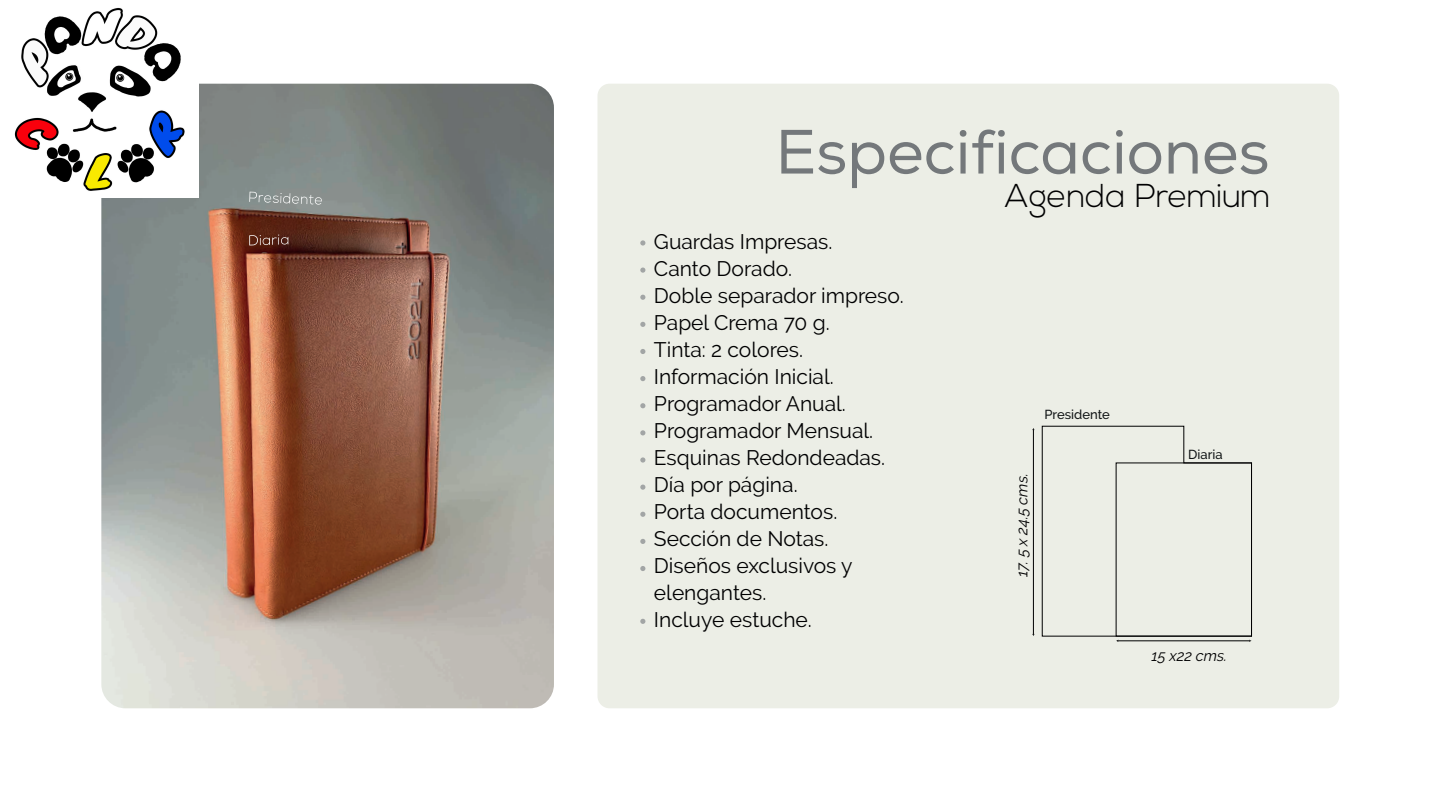
<style>
.page{position:relative;width:1440px;height:792px;background:#fff}
.page>*{position:absolute;margin:0;border:0;box-sizing:border-box;transform-origin:0 0}
.t1{font:62.4px "Nexa";color:#74787b}
.t2{font:300 33px "Nexa";letter-spacing:-.02em;color:#000001}
.t3{font:21px/27px "Raleway";color:#000001}
.t4{font:italic 15.1px "Raleway";color:#000001}
.t5{font:500 13px "Raleway";color:#101415}
</style>
<div class="page">
<div style="left:598px;top:84px;width:741px;height:624px;background:#eceee6;border-radius:12px"></div>
<img style="left:101px;top:84px;width:453px;height:624px">
<svg style="left:249px;top:192px;width:73px;height:13px"></svg>
<svg style="left:249px;top:234px;width:40px;height:11px"></svg>
<hr style="left:1033px;top:430px;width:1px;height:205px;background:#000001">
<svg style="left:1042px;top:426px;width:210px;height:216px"></svg>
<svg style="left:640px;top:240px;width:5px;height:6px"></svg>
<svg style="left:640px;top:268px;width:5px;height:5px"></svg>
<svg style="left:640px;top:295px;width:5px;height:5px"></svg>
<svg style="left:640px;top:322px;width:5px;height:5px"></svg>
<svg style="left:640px;top:349px;width:5px;height:5px"></svg>
<svg style="left:640px;top:376px;width:5px;height:5px"></svg>
<svg style="left:640px;top:403px;width:5px;height:5px"></svg>
<svg style="left:640px;top:430px;width:5px;height:5px"></svg>
<svg style="left:640px;top:457px;width:5px;height:6px"></svg>
<svg style="left:640px;top:485px;width:5px;height:5px"></svg>
<svg style="left:640px;top:512px;width:5px;height:5px"></svg>
<svg style="left:640px;top:539px;width:5px;height:5px"></svg>
<svg style="left:640px;top:566px;width:5px;height:5px"></svg>
<svg style="left:640px;top:619px;width:5px;height:5px"></svg>
<img style="left:14px;top:7px;width:184px;height:191px">
<h1 class="t1" style="left:776px;top:115px;width:496px">Especificaciones</h1>
<h2 class="t2" style="left:1005px;top:177px;width:267px">Agenda Premium</h2>
<p class="t3" style="left:654px;top:228px;width:251px">Guardas Impresas.<br>Canto Dorado.<br>Doble separador impreso.<br>Papel Crema 70 g.<br>Tinta: 2 colores.<br>Información Inicial.<br>Programador Anual.<br>Programador Mensual.<br>Esquinas Redondeadas.<br>Día por página.<br>Porta documentos.<br>Sección de Notas.<br>Diseños exclusivos y elengantes.<br>Incluye estuche.</p>
<p class="t5" style="left:1045px;top:407px;width:67px">Presidente</p>
<p class="t4" style="left:1013px;top:577px;width:105px;rotate:-90deg">17. 5 x 24.5 cms.</p>
<p class="t5" style="left:1188px;top:447px;width:36px">Diaria</p>
<p class="t4" style="left:1152px;top:646px;width:77px">15 x22 cms.</p>
</div>
